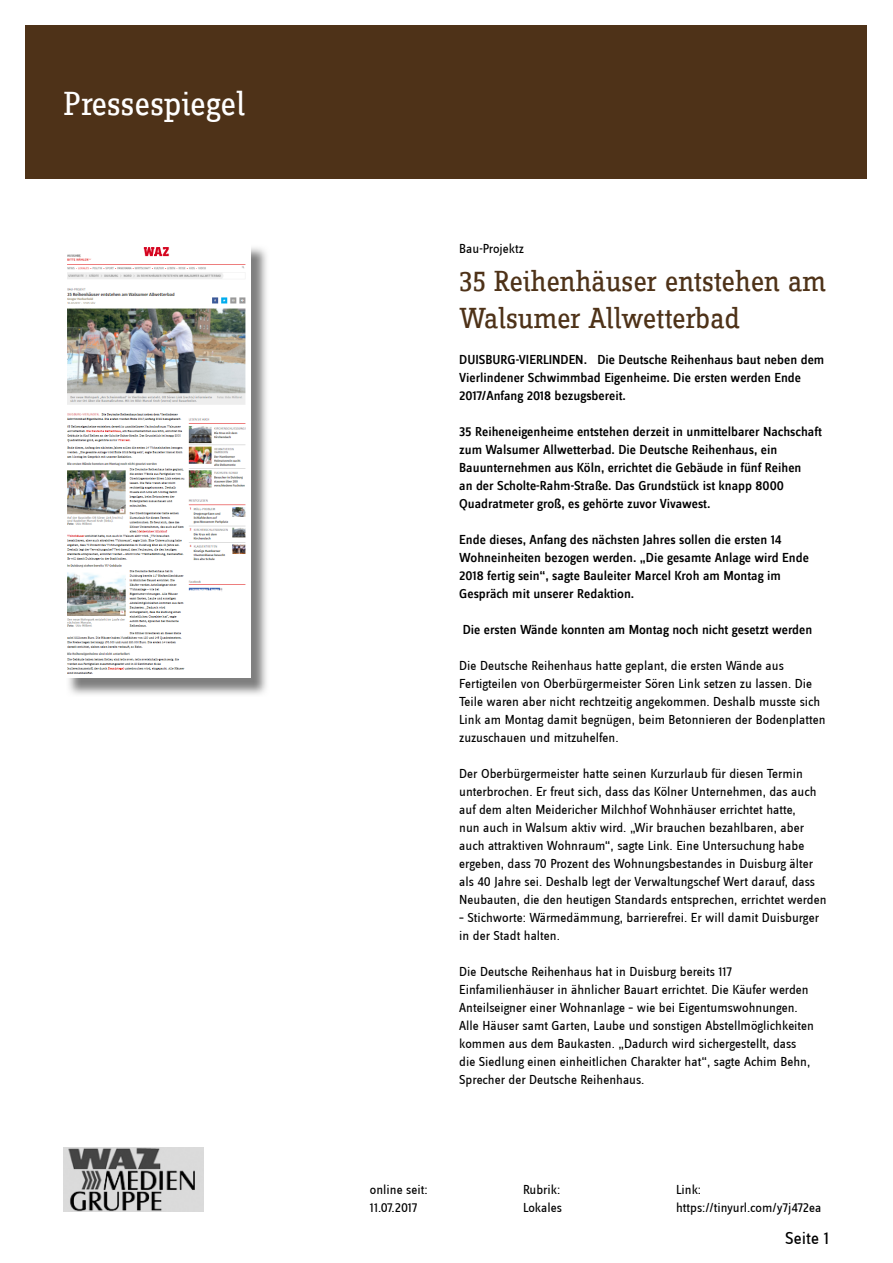
<style>
.page{position:relative;width:893px;height:1263px;background:#fff}
.page>*{position:absolute;margin:0;border:0;box-sizing:border-box;transform-origin:0 0}
.t1{font:34.5px "Zine Slab Dis";color:#fff}
.t2{font:30px/37.5px "Zine Slab Dis";letter-spacing:-.01em;color:#4e3218}
.t3{font:18px "Zine Sans Dis";color:#000}
.t4{font:13.5px/18px "Zine Sans Dis";color:#000}
.t5{font:500 13.5px/18px "Zine Sans Dis";color:#000}
</style>
<div class="page">
<div style="left:26px;top:26px;width:841px;height:153px;background:#4e3218"></div>
<img style="left:64px;top:1147px;width:140px;height:65px">
<img style="left:68px;top:247px;width:199px;height:448px">
<img style="left:67px;top:247px;width:184px;height:430px">
<h1 class="t1" style="left:64px;top:87px;width:183px">Pressespiegel</h1>
<p class="t4" style="left:459px;top:241px;width:66px">Bau-Projektz</p>
<h2 class="t2" style="left:459px;top:264px;width:368px">35 Reihenhäuser entstehen am<br>Walsumer Allwetterbad</h2>
<p class="t5" style="left:459px;top:352px;width:367px">DUISBURG-VIERLINDEN. Die Deutsche Reihenhaus baut neben dem<br>Vierlindener Schwimmbad Eigenheime. Die ersten werden Ende<br>2017/Anfang 2018 bezugsbereit.</p>
<p class="t5" style="left:459px;top:424px;width:364px">35 Reiheneigenheime entstehen derzeit in unmittelbarer Nachschaft zum Walsumer Allwetterbad. Die Deutsche Reihenhaus, ein Bauunternehmen aus Köln, errichtet die Gebäude in fünf Reihen<br>an der Scholte-Rahm-Straße. Das Grundstück ist knapp 8000<br>Quadratmeter groß, es gehörte zuvor Vivawest.</p>
<p class="t5" style="left:459px;top:532px;width:351px">Ende dieses, Anfang des nächsten Jahres sollen die ersten 14<br>Wohneinheiten bezogen werden. „Die gesamte Anlage wird Ende 2018 fertig sein“, sagte Bauleiter Marcel Kroh am Montag im Gespräch mit unserer Redaktion.</p>
<p class="t5" style="left:463px;top:622px;width:351px">Die ersten Wände konnten am Montag noch nicht gesetzt werden</p>
<p class="t4" style="left:459px;top:658px;width:368px">Die Deutsche Reihenhaus hatte geplant, die ersten Wände aus Fertigteilen von Oberbürgermeister Sören Link setzen zu lassen. Die Teile waren aber nicht rechtzeitig angekommen. Deshalb musste sich Link am Montag damit begnügen, beim Betonnieren der Bodenplatten zuzuschauen und mitzuhelfen.</p>
<p class="t4" style="left:459px;top:766px;width:369px">Der Oberbürgermeister hatte seinen Kurzurlaub für diesen Termin unterbrochen. Er freut sich, dass das Kölner Unternehmen, das auch auf dem alten Meidericher Milchhof Wohnhäuser errichtet hatte,<br>nun auch in Walsum aktiv wird. „Wir brauchen bezahlbaren, aber auch attraktiven Wohnraum“, sagte Link. Eine Untersuchung habe ergeben, dass 70 Prozent des Wohnungsbestandes in Duisburg älter als 40 Jahre sei. Deshalb legt der Verwaltungschef Wert darauf, dass Neubauten, die den heutigen Standards entsprechen, errichtet werden</p>
<p class="t4" style="left:459px;top:909px;width:361px">– Stichworte: Wärmedämmung, barrierefrei. Er will damit Duisburger in der Stadt halten.</p>
<p class="t4" style="left:459px;top:963px;width:356px">Die Deutsche Reihenhaus hat in Duisburg bereits 117<br>Einfamilienhäuser in ähnlicher Bauart errichtet. Die Käufer werden Anteilseigner einer Wohnanlage – wie bei Eigentumswohnungen.<br>Alle Häuser samt Garten, Laube und sonstigen Abstellmöglichkeiten kommen aus dem Baukasten. „Dadurch wird sichergestellt, dass die Siedlung einen einheitlichen Charakter hat“, sagte Achim Behn, Sprecher der Deutsche Reihenhaus.</p>
<p class="t4" style="left:370px;top:1181px;width:59px">online seit:<br>11.07.2017</p>
<p class="t4" style="left:523px;top:1181px;width:41px">Rubrik:<br>Lokales</p>
<p class="t4" style="left:676px;top:1181px;width:147px">Link: https://tinyurl.com/y7j472ea</p>
<h3 class="t3" style="left:785px;top:1229px;width:45px">Seite 1</h3>
</div>
